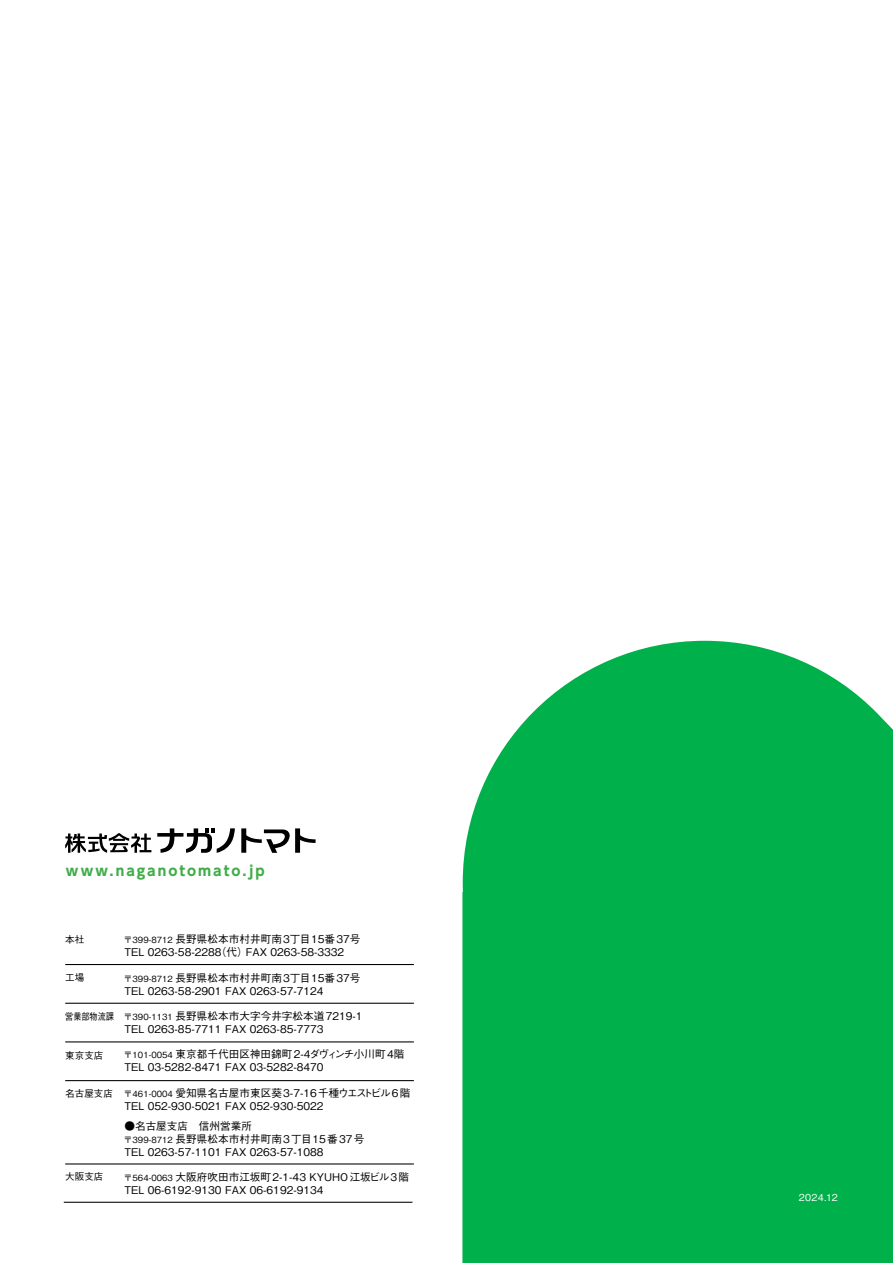
<style>
.page{position:relative;width:893px;height:1263px;background:#fff}
.page>*{position:absolute;margin:0;border:0;box-sizing:border-box;transform-origin:0 0}
.t1{font:700 13.8px "UD Shin Go Pro";letter-spacing:.145em;color:#40ad49}
.t2{font:500 10.65px/12.8px "Gothic BBB Pro";color:#000}
.t3{font:500 9.6px "Gothic BBB Pro";color:#000}
.t4{font:500 9.6px "Gothic BBB Pro";letter-spacing:.025em;color:#fff}
.t5{font:500 9.6px "Gothic BBB Pro";color:#000;scale:.85 1}
.s1{font-size:8.55px}
</style>
<div class="page">
<svg style="left:462px;top:641px;width:430px;height:622px;background:#11b657"></svg>
<svg style="left:65px;top:833px;width:86px;height:20px"></svg>
<svg style="left:157px;top:828px;width:78px;height:25px"></svg>
<svg style="left:241px;top:828px;width:75px;height:25px"></svg>
<hr style="left:65px;top:964px;width:349px;height:1px;background:#000">
<hr style="left:65px;top:1003px;width:349px;height:1px;background:#000">
<hr style="left:65px;top:1041px;width:349px;height:1px;background:#000">
<hr style="left:65px;top:1080px;width:349px;height:1px;background:#000">
<hr style="left:65px;top:1163px;width:349px;height:1px;background:#000">
<hr style="left:64px;top:1202px;width:348px;height:1px;background:#000">
<svg style="left:892px;top:728px;width:1px;height:535px"></svg>
<p class="t1" style="left:66px;top:859px;width:200px">www.naganotomato.jp</p>
<p class="t3" style="left:65px;top:931px;width:21px">本社</p>
<p class="t3" style="left:65px;top:970px;width:21px">工場</p>
<p class="t5" style="left:65px;top:1009px;width:59px">営業部物流課</p>
<p class="t3" style="left:65px;top:1047px;width:40px">東京支店</p>
<p class="t3" style="left:65px;top:1086px;width:49px">名古屋支店</p>
<p class="t3" style="left:65px;top:1169px;width:40px">大阪支店</p>
<p class="t2" style="left:124px;top:932px;width:238px"><span class="s1">〒399-8712</span> 長野県松本市村井町南3丁目15番37号<br>TEL 0263-58-2288（代）FAX 0263-58-3332</p>
<p class="t2" style="left:124px;top:970px;width:238px"><span class="s1">〒399-8712</span> 長野県松本市村井町南3丁目15番37号<br>TEL 0263-58-2901 FAX 0263-57-7124</p>
<p class="t2" style="left:124px;top:1008px;width:240px"><span class="s1">〒390-1131</span> 長野県松本市大字今井字松本道7219-1<br>TEL 0263-85-7711 FAX 0263-85-7773</p>
<p class="t2" style="left:124px;top:1046px;width:282px"><span class="s1">〒101-0054</span> 東京都千代田区神田錦町2-4ダヴィンチ小川町4階<br>TEL 03-5282-8471 FAX 03-5282-8470</p>
<p class="t2" style="left:124px;top:1085px;width:288px"><span class="s1">〒461-0004</span> 愛知県名古屋市東区葵3-7-16千種ウエストビル6階<br>TEL 052-930-5021 FAX 052-930-5022</p>
<p class="t2" style="left:124px;top:1118px;width:242px">●名古屋支店　信州営業所<br><span class="s1">〒399-8712</span> 長野県松本市村井町南3丁目15番37号<br>TEL 0263-57-1101 FAX 0263-57-1088</p>
<p class="t2" style="left:124px;top:1169px;width:287px"><span class="s1">〒564-0063</span> 大阪府吹田市江坂町2-1-43 KYUHO江坂ビル3階<br>TEL 06-6192-9130 FAX 06-6192-9134</p>
<p class="t4" style="left:799px;top:1190px;width:40px">2024.12</p>
</div>
